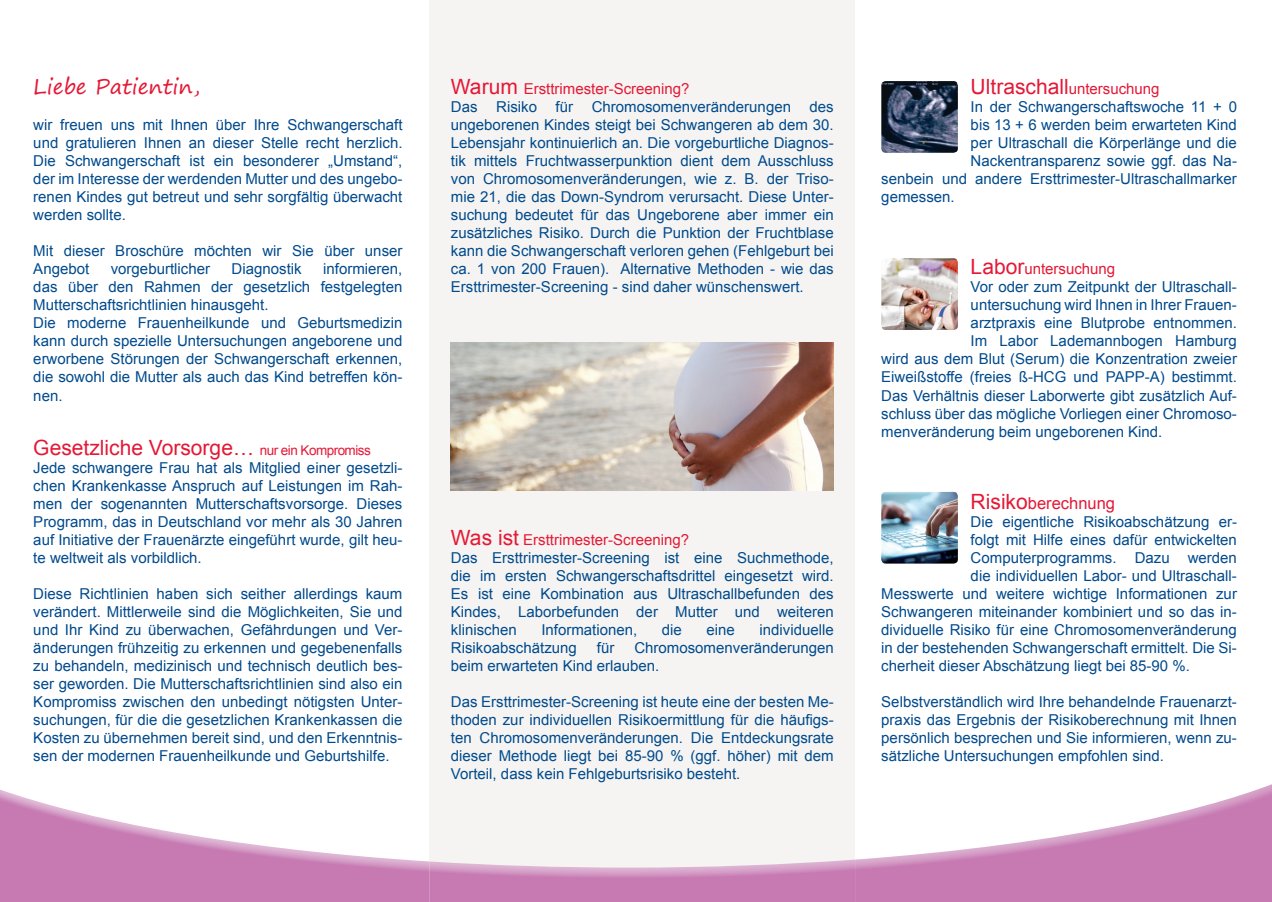
<style>
.page{position:relative;width:1272px;height:902px;background:#fff}
.page>*{position:absolute;margin:0;border:0;box-sizing:border-box;transform-origin:0 0}
.t1{font:21px "Arial";color:#e51836}
.t2{font:21px "Segoe Print";color:#e51836}
.t3{font:16.5px "Arial";color:#e51836}
.t4{font:15px/18px "Arial";color:#004a8d;text-align:justify}
.t5{font:15px "Arial";color:#e51836}
.s1{font-size:13.5px}
.s2{font-size:21px;color:#e51836}
.s3{color:#e51836}
.s4{font-size:21px}
</style>
<div class="page">
<div style="left:429px;top:0;width:426px;height:901px;background:#f5f4f2"></div>
<img style="left:881px;top:81px;width:76px;height:72px">
<img style="left:881px;top:258px;width:76px;height:72px">
<img style="left:881px;top:492px;width:76px;height:71px">
<img style="left:451px;top:342px;width:382px;height:148px">
<img style="left:0;top:789px;width:158px;height:112px">
<img style="left:158px;top:829px;width:271px;height:72px">
<img style="left:855px;top:823px;width:416px;height:78px">
<img style="left:1133px;top:784px;width:138px;height:39px">
<h1 class="t2" style="left:33px;top:68px;width:168px">Liebe Patientin,</h1>
<p class="t4" style="left:33px;top:116px;width:371px">wir freuen uns mit Ihnen über Ihre Schwangerschaft und gratulieren Ihnen an dieser Stelle recht herzlich.<br>Die Schwangerschaft ist ein besonderer „Umstand“, der im Interesse der werdenden Mutter und des ungebo&shy;renen Kindes gut betreut und sehr sorgfältig überwacht werden sollte.</p>
<p class="t4" style="left:33px;top:242px;width:370px">Mit dieser Broschüre möchten wir Sie über unser<br>Angebot</p>
<p class="t4" style="left:33px;top:260px;width:370px;text-align:left;text-indent:290px">informieren, das über den Rahmen der gesetzlich festgelegten Mutterschaftsrichtlinien hinausgeht.<br>Die moderne Frauenheilkunde und Geburtsmedizin kann durch spezielle Untersuchungen angeborene und erworbene Störungen der Schwangerschaft erkennen, die sowohl die Mutter als auch das Kind betreffen kön&shy;nen.</p>
<h1 class="t1" style="left:33px;top:433px;width:339px">Gesetzliche Vorsorge… <span class="s1">nur ein Kompromiss</span></h1>
<p class="t4" style="left:33px;top:458px;width:370px">Jede schwangere Frau hat als Mitglied einer gesetzli&shy;chen Krankenkasse Anspruch auf Leistungen im Rah&shy;men der sogenannten Mutterschaftsvorsorge. Dieses Programm, das in Deutschland vor mehr als 30 Jahren auf Initiative der Frauenärzte eingeführt wurde, gilt heu&shy;te weltweit als vorbildlich.</p>
<p class="t4" style="left:33px;top:584px;width:370px">Diese Richtlinien haben sich seither allerdings kaum verändert. Mittlerweile sind die Möglichkeiten, Sie und und Ihr Kind zu überwachen, Gefährdungen und Ver&shy;änderungen frühzeitig zu erkennen und gegebenenfalls zu behandeln, medizinisch und technisch deutlich bes&shy;ser geworden. Die Mutterschaftsrichtlinien sind also ein Kompromiss zwischen den unbedingt nötigsten Unter&shy;suchungen, für die die gesetzlichen Krankenkassen die Kosten zu übernehmen bereit sind, und den Erkenntnis&shy;sen der modernen Frauenheilkunde und Geburtshilfe.</p>
<p class="t4" style="left:111px;top:260px;width:101px">vorgeburtlicher</p>
<p class="t4" style="left:232px;top:260px;width:72px">Diagnostik</p>
<p class="t4" style="left:451px;top:80px;width:384px;text-align:left"><span class="s2">Warum</span> <span class="s3">Ersttrimester-Screening?<br></span>Das Risiko für Chromosomenveränderungen des ungeborenen Kindes steigt bei Schwangeren ab dem 30.<br>Lebensjahr kontinuierlich an. Die vorgeburtliche Diagnos&shy;tik mittels Fruchtwasserpunktion dient dem Ausschluss von Chromosomenveränderungen, wie z. B. der Triso&shy;mie 21, die das Down-Syndrom verursacht. Diese Unter&shy;suchung bedeutet für das Ungeborene aber immer ein zusätzliches Risiko. Durch die Punktion der Fruchtblase kann die Schwangerschaft verloren gehen (Fehlgeburt bei ca. 1 von 200 Frauen). Alternative Methoden - wie das Ersttrimester-Screening - sind daher wünschenswert.</p>
<p class="t4" style="left:451px;top:530px;width:384px;text-align:left"><span class="s2">Was ist</span> <span class="s3">Ersttrimester-Screening?<br></span>Das Ersttrimester-Screening ist eine Suchmethode, die im ersten Schwangerschaftsdrittel eingesetzt wird.<br>Es ist eine Kombination aus Ultraschallbefunden des Kindes, Laborbefunden der Mutter und weiteren klinischen</p>
<p class="t4" style="left:541px;top:620px;width:97px">Informationen,</p>
<p class="t4" style="left:662px;top:620px;width:22px">die</p>
<p class="t4" style="left:706px;top:620px;width:30px">eine</p>
<p class="t4" style="left:759px;top:620px;width:76px">individuelle</p>
<p class="t4" style="left:451px;top:638px;width:127px">Risikoabschätzung</p>
<p class="t4" style="left:597px;top:638px;width:19px">für</p>
<p class="t4" style="left:451px;top:638px;width:384px;text-indent:183px">Chromosomenveränderungen beim erwarteten Kind erlauben.</p>
<p class="t4" style="left:451px;top:692px;width:384px">Das Ersttrimester-Screening ist heute eine der besten Me&shy;thoden zur individuellen Risikoermittlung für die häufigs&shy;ten Chromosomenveränderungen. Die Entdeckungsrate dieser Methode liegt bei 85-90 % (ggf. höher) mit dem Vorteil, dass kein Fehlgeburtsrisiko besteht.</p>
<p class="t5" style="left:970px;top:79px;width:190px"><span class="s4">Ultraschall</span>untersuchung</p>
<p class="t4" style="left:970px;top:98px;width:268px">In der Schwangerschaftswoche 11 + 0</p>
<p class="t4" style="left:970px;top:116px;width:268px">bis 13 + 6 werden beim erwarteten Kind</p>
<p class="t4" style="left:970px;top:134px;width:268px">per Ultraschall die Körperlänge und die</p>
<p class="t4" style="left:970px;top:152px;width:268px">Nackentransparenz sowie ggf. das Na-</p>
<p class="t4" style="left:881px;top:170px;width:357px">senbein und andere Ersttrimester-Ultraschallmarker</p>
<p class="t4" style="left:881px;top:188px;width:75px">gemessen.</p>
<p class="t5" style="left:970px;top:259px;width:146px"><span class="s4">Labor</span>untersuchung</p>
<p class="t4" style="left:970px;top:278px;width:268px">Vor oder zum Zeitpunkt der Ultraschall-</p>
<p class="t4" style="left:970px;top:296px;width:268px">untersuchung wird Ihnen in Ihrer Frauen-</p>
<p class="t4" style="left:970px;top:314px;width:268px">arztpraxis eine Blutprobe entnommen.</p>
<p class="t4" style="left:970px;top:332px;width:268px">Im Labor Lademannbogen Hamburg</p>
<p class="t4" style="left:881px;top:350px;width:357px">wird aus dem Blut (Serum) die Konzentration zweier</p>
<p class="t4" style="left:881px;top:368px;width:357px">Eiweißstoffe (freies ß-HCG und PAPP-A) bestimmt.</p>
<p class="t4" style="left:881px;top:386px;width:357px">Das Verhältnis dieser Laborwerte gibt zusätzlich Auf-</p>
<p class="t4" style="left:881px;top:404px;width:357px">schluss über das mögliche Vorliegen einer Chromoso-</p>
<p class="t4" style="left:881px;top:422px;width:282px">menveränderung beim ungeborenen Kind.</p>
<p class="t3" style="left:970px;top:492px;width:146px"><span class="s4">Risiko</span>berechnung</p>
<p class="t4" style="left:970px;top:512px;width:268px">Die eigentliche Risikoabschätzung er-</p>
<p class="t4" style="left:970px;top:530px;width:268px">folgt mit Hilfe eines dafür entwickelten</p>
<p class="t4" style="left:970px;top:548px;width:268px">Computerprogramms. Dazu werden</p>
<p class="t4" style="left:970px;top:566px;width:268px">die individuellen Labor- und Ultraschall-</p>
<p class="t4" style="left:881px;top:584px;width:357px">Messwerte und weitere wichtige Informationen zur</p>
<p class="t4" style="left:881px;top:602px;width:357px">Schwangeren miteinander kombiniert und so das in-</p>
<p class="t4" style="left:881px;top:620px;width:357px">dividuelle Risiko für eine Chromosomenveränderung</p>
<p class="t4" style="left:881px;top:638px;width:357px">in der bestehenden Schwangerschaft ermittelt. Die Si-</p>
<p class="t4" style="left:881px;top:656px;width:310px">cherheit dieser Abschätzung liegt bei 85-90 %.</p>
<p class="t4" style="left:881px;top:692px;width:357px">Selbstverständlich wird Ihre behandelnde Frauenarzt&shy;praxis das Ergebnis der Risikoberechnung mit Ihnen persönlich besprechen und Sie informieren, wenn zu&shy;sätzliche Untersuchungen empfohlen sind.</p>
</div>
